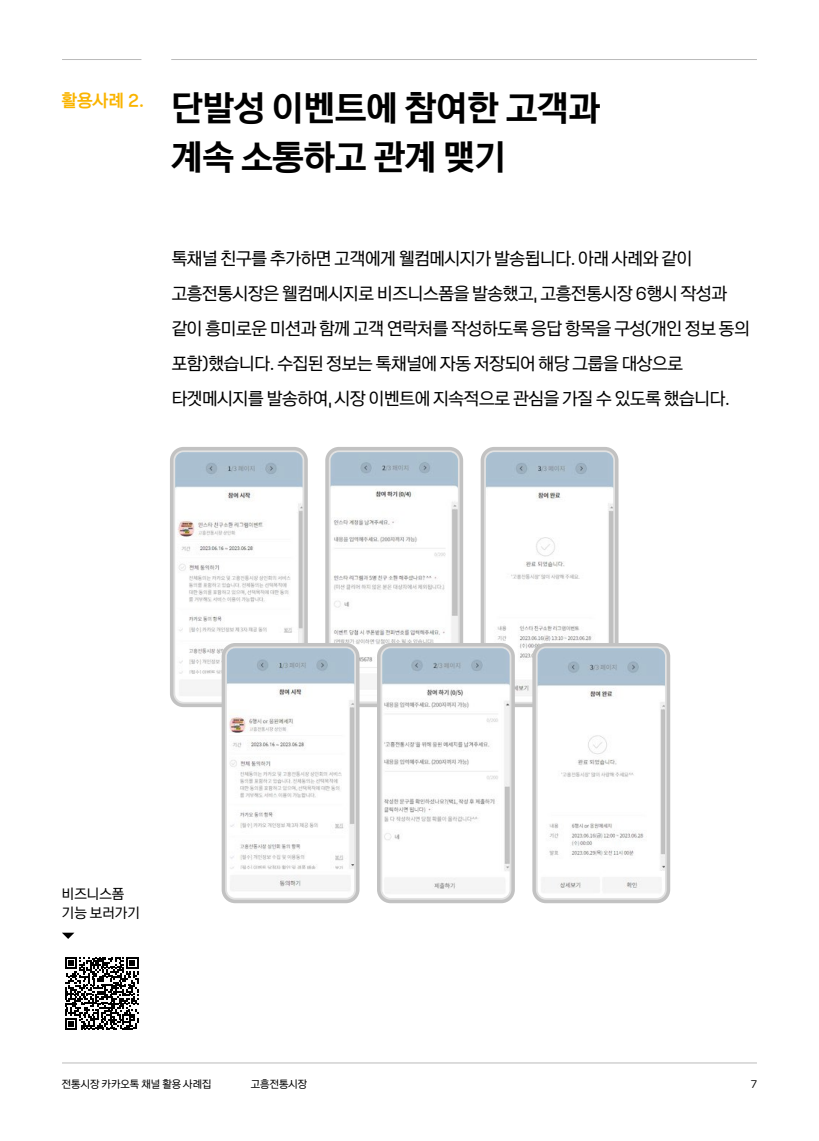
<style>
.page{position:relative;width:819px;height:1141px;background:#fff}
.page>*{position:absolute;margin:0;border:0;box-sizing:border-box;transform-origin:0 0}
.t1{font:700 35px/49px "Kakao Big OTF Extra";color:#000}
.t2{font:17.5px/35px "Kakao Big OTF Regular";letter-spacing:-.02em;color:#000}
.t3{font:17.5px "Kakao Big OTF Bold";color:#fab400}
.t4{font:14px/19.2px "Kakao Big OTF Regular";color:#000}
.t5{font:10.5px "Kakao Big OTF Regular";color:#000}
</style>
<div class="page">
<hr style="left:62px;top:59px;width:79px;height:1px;background:#bababa">
<hr style="left:62px;top:1063px;width:694px;height:1px;background:#bababa">
<div style="left:170px;top:447px;width:138px;height:260px;border:4px solid #c2c2c2;border-radius:12px"></div>
<svg style="left:172px;top:449px;width:493px;height:452px"></svg>
<div style="left:532px;top:643px;width:138px;height:260px;border:4px solid #c2c2c2;border-radius:12px"></div>
<hr style="left:171px;top:59px;width:585px;height:1px;background:#bababa">
<svg style="left:62px;top:933px;width:12px;height:6px"></svg>
<svg style="left:65px;top:957px;width:73px;height:73px"></svg>
<p class="t3" style="left:61px;top:89px;width:84px">활용사례 2.</p>
<h1 class="t1" style="left:171px;top:83px;width:430px">단발성 이벤트에 참여한 고객과 계속 소통하고 관계 맺기</h1>
<p class="t2" style="left:172px;top:241px;width:579px">톡채널 친구를 추가하면 고객에게 웰컴메시지가 발송됩니다. 아래 사례와 같이 고흥전통시장은 웰컴메시지로 비즈니스폼을 발송했고, 고흥전통시장 6행시 작성과 같이 흥미로운 미션과 함께 고객 연락처를 작성하도록 응답 항목을 구성(개인 정보 동의 포함)했습니다. 수집된 정보는 톡채널에 자동 저장되어 해당 그룹을 대상으로 타겟메시지를 발송하여, 시장 이벤트에 지속적으로 관심을 가질 수 있도록 했습니다.</p>
<p class="t4" style="left:62px;top:884px;width:79px">비즈니스폼 기능 보러가기</p>
<p class="t5" style="left:62px;top:1078px;width:151px">전통시장 카카오톡 채널 활용 사례집</p>
<p class="t5" style="left:750px;top:1078px;width:8px">7</p>
<p class="t5" style="left:251px;top:1078px;width:58px">고흥전통시장</p>
</div>
